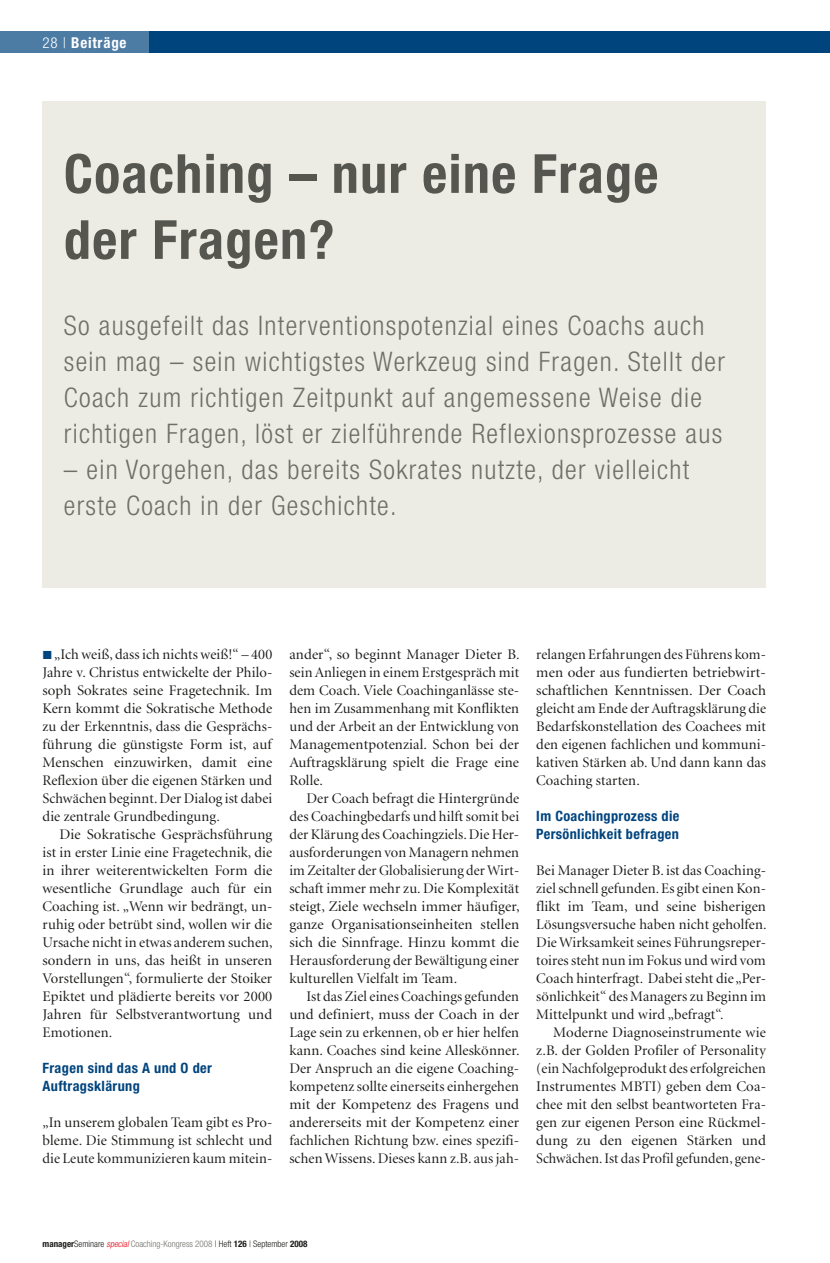
<style>
.page{position:relative;width:830px;height:1263px;background:#fff}
.page>*{position:absolute;margin:0;border:0;box-sizing:border-box;transform-origin:0 0}
.t1{font:700 condensed 54px/66px "Helvetica Neue LT";letter-spacing:.025em;color:#565650}
.t2{font:300 condensed 27px/36px "Helvetica Neue LT";letter-spacing:.05em;color:#6f6e68}
.t3{font:700 condensed 15px "Helvetica Neue LT";letter-spacing:.05em;color:#fff}
.t4{font:14.7px/18px "Minion Display";letter-spacing:.01em;color:#1a1a18;text-align:justify}
.t5{font:700 condensed 14.25px/18px "Helvetica Neue LT";letter-spacing:.025em;color:#00447e}
.t6{font:300 condensed 9px "Helvetica Neue LT";color:#1a1a18}
.s1{font-weight:300}
.s2{font-weight:700}
.s3{font-style:italic;color:#e3000e}
.s4{color:#6f6e68}
</style>
<div class="page">
<div style="left:0;top:31px;width:829px;height:21px;background:#00447e"></div>
<div style="left:0;top:31px;width:149px;height:22px;background:#4c7ba4"></div>
<svg style="left:829px;top:31px;width:1px;height:21px"></svg>
<div style="left:43px;top:101px;width:722px;height:486px;background:#ecebe4"></div>
<p class="t3" style="left:43px;top:34px;width:85px"><span class="s1">28 |</span> Beiträge</p>
<h1 class="t1" style="left:64px;top:140px;width:595px">Coaching – nur eine Frage der Fragen?</h1>
<p class="t2" style="left:64px;top:307px;width:662px">So ausgefeilt das Interventionspotenzial eines Coachs auch sein mag – sein wichtigstes Werkzeug sind Fragen. Stellt der Coach zum richtigen Zeitpunkt auf angemessene Weise die richtigen Fragen, löst er zielführende Reflexionsprozesse aus</p>
<h2 class="t2" style="left:64px;top:451px;width:626px">– ein Vorgehen, das bereits Sokrates nutzte, der vielleicht erste Coach in der Geschichte.</h2>
<p class="t4" style="left:43px;top:646px;width:231px;text-indent:12px">„Ich weiß, dass ich nichts weiß!“ – 400<br>Jahre v. Christus entwickelte der Philo&shy;soph Sokrates seine Fragetechnik. Im Kern kommt die Sokratische Methode zu der Erkenntnis, dass die Gesprächs&shy;führung die günstigste Form ist, auf Menschen einzuwirken, damit eine Reflexion über die eigenen Stärken und Schwächen beginnt. Der Dialog ist dabei die zentrale Grundbedingung.</p>
<p class="t4" style="left:43px;top:826px;width:232px;text-indent:17px">Die Sokratische Gesprächsführung ist in erster Linie eine Fragetechnik, die in ihrer weiterentwickelten Form die wesentliche Grundlage auch für ein Coaching ist. „Wenn wir bedrängt, un&shy;ruhig oder betrübt sind, wollen wir die Ursache nicht in etwas anderem suchen, sondern in uns, das heißt in unseren Vorstellungen“, formulierte der Stoiker Epiktet und plädierte bereits vor 2000<br>Jahren für Selbstverantwortung und Emotionen.</p>
<p class="t5" style="left:43px;top:1059px;width:171px">Fragen sind das A und O der<br>Auftragsklärung</p>
<p class="t4" style="left:43px;top:1114px;width:231px">„In unserem globalen Team gibt es Pro&shy;bleme. Die Stimmung ist schlecht und die Leute kommunizieren kaum mitein-</p>
<p class="t4" style="left:289px;top:646px;width:232px">ander“, so beginnt Manager Dieter B. sein Anliegen in einem Erstgespräch mit dem Coach. Viele Coachinganlässe ste&shy;hen im Zusammenhang mit Konflikten und der Arbeit an der Entwicklung von Managementpotenzial. Schon bei der Auftragsklärung spielt die Frage eine Rolle.</p>
<p class="t4" style="left:289px;top:790px;width:232px;text-indent:17px">Der Coach befragt die Hintergründe des Coachingbedarfs und hilft somit bei der Klärung des Coachingziels. Die Her&shy;ausforderungen von Managern nehmen im Zeitalter der Globalisierung der Wirt&shy;schaft immer mehr zu. Die Komplexität steigt, Ziele wechseln immer häufiger, ganze Organisationseinheiten stellen sich die Sinnfrage. Hinzu kommt die Herausforderung der Bewältigung einer kulturellen Vielfalt im Team.</p>
<p class="t4" style="left:289px;top:988px;width:232px;text-indent:17px">Ist das Ziel eines Coachings gefunden und definiert, muss der Coach in der Lage sein zu erkennen, ob er hier helfen kann. Coaches sind keine Alleskönner.<br>Der Anspruch an die eigene Coaching&shy;kompetenz sollte einerseits einhergehen mit der Kompetenz des Fragens und andererseits mit der Kompetenz einer fachlichen Richtung bzw. eines spezifi&shy;schen Wissens. Dieses kann z.B. aus jah-</p>
<p class="t4" style="left:536px;top:646px;width:231px">relangen Erfahrungen des Führens kom&shy;men oder aus fundierten betriebwirt&shy;schaftlichen Kenntnissen. Der Coach gleicht am Ende der Auftragsklärung die Bedarfskonstellation des Coachees mit den eigenen fachlichen und kommuni&shy;kativen Stärken ab. Und dann kann das Coaching starten.</p>
<p class="t5" style="left:536px;top:807px;width:145px">Im Coachingprozess die<br>Persönlichkeit befragen</p>
<p class="t4" style="left:536px;top:862px;width:232px">Bei Manager Dieter B. ist das Coaching&shy;ziel schnell gefunden. Es gibt einen Kon&shy;flikt im Team, und seine bisherigen Lösungsversuche haben nicht geholfen.<br>Die Wirksamkeit seines Führungsreper&shy;toires steht nun im Fokus und wird vom Coach hinterfragt. Dabei steht die „Per&shy;sönlichkeit“ des Managers zu Beginn im Mittelpunkt und wird „befragt“.</p>
<p class="t4" style="left:536px;top:1024px;width:231px;text-indent:17px">Moderne Diagnoseinstrumente wie z.B. der Golden Profiler of Personality (ein Nachfolgeprodukt des erfolgreichen Instrumentes MBTI) geben dem Coa&shy;chee mit den selbst beantworteten Fra&shy;gen zur eigenen Person eine Rückmel&shy;dung zu den eigenen Stärken und Schwächen. Ist das Profil gefunden, gene-</p>
<p class="t6" style="left:43px;top:1238px;width:266px"><span class="s2">manager</span>Seminare <span class="s3">special</span> <span class="s4">Coaching-Kongress 2008</span> | Heft <span class="s2">126</span> | September <span class="s2">2008</span></p>
</div>
